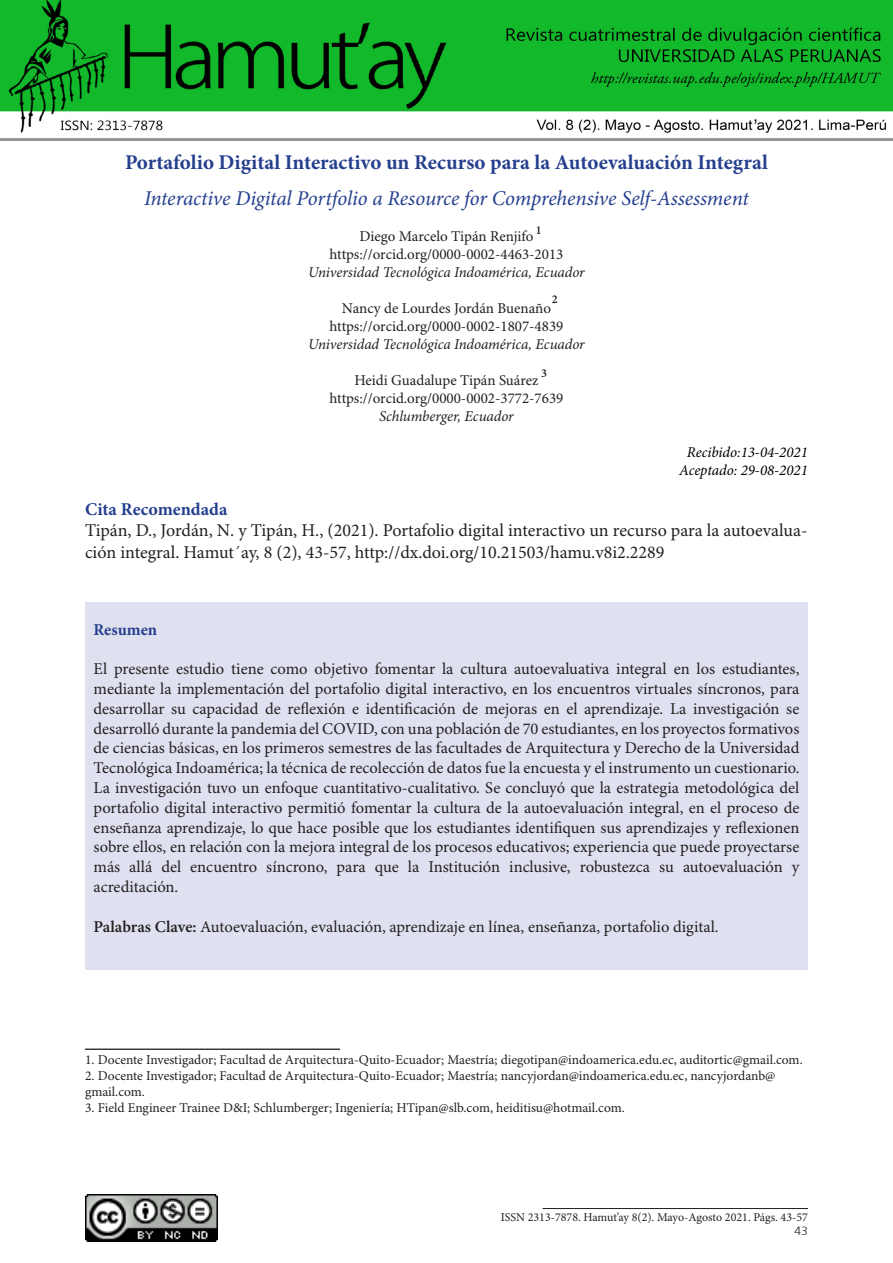
<style>
.page{position:relative;width:893px;height:1263px;background:#fff}
.page>*{position:absolute;margin:0;border:0;box-sizing:border-box;transform-origin:0 0}
.t1{font:italic 21px "Minion Pro";letter-spacing:-.01em;color:#253f8e}
.t2{font:700 21px "Minion Pro";color:#253f8e}
.t3{font:18px/21.6px "Minion Pro";color:#231f20}
.t4{font:700 18px "Minion Pro";color:#253f8e}
.t5{font:16.5px/19.8px "Minion Pro";color:#231f20}
.t6{font:700 16.5px "Minion Pro";color:#253f8e}
.t7{font:15px "Minion Pro";color:#231f20}
.t8{font:italic 15px "Minion Pro";letter-spacing:-.005em;color:#231f20}
.t9{font:italic 15px "Minion Pro";letter-spacing:-.005em;color:#000}
.t10{font:700 15px "Minion Pro";color:#231f20}
.t11{font:13.5px/16.2px "Minion Pro";color:#231f20}
.t12{font:12px "Minion Pro";letter-spacing:-.005em;color:#231f20}
.t13{font:600 12px "Minion Pro";color:#231f20}
.t14{font:300 12px "Frutiger";color:#231f20}
.s1{font-weight:600}
</style>
<div class="page">
<img style="left:85px;top:1195px;width:132px;height:46px">
<hr style="left:85px;top:1049px;width:255px;height:1px;background:#231f20">
<img style="left:0;top:0;width:893px;height:134px">
<div style="left:85px;top:602px;width:723px;height:367px;background:#e0e1f0"></div>
<hr style="left:543px;top:1208px;width:265px;height:1px;background:#231f20">
<p class="t2" style="left:125px;top:148px;width:644px">Portafolio Digital Interactivo un Recurso para la Autoevaluación Integral</p>
<p class="t1" style="left:144px;top:184px;width:606px">Interactive Digital Portfolio a Resource for Comprehensive Self-Assessment</p>
<p class="t7" style="left:359px;top:227px;width:176px">Diego Marcelo Tipán Renjifo</p>
<p class="t7" style="left:330px;top:245px;width:235px">https://orcid.org/0000-0002-4463-2013</p>
<p class="t8" style="left:308px;top:262px;width:278px">Universidad Tecnológica Indoamérica, Ecuador</p>
<p class="t7" style="left:342px;top:299px;width:211px">Nancy de Lourdes Jordán Buenaño</p>
<p class="t7" style="left:330px;top:317px;width:235px">https://orcid.org/0000-0002-1807-4839</p>
<p class="t8" style="left:308px;top:334px;width:278px">Universidad Tecnológica Indoamérica, Ecuador</p>
<p class="t7" style="left:354px;top:371px;width:186px">Heidi Guadalupe Tipán Suárez</p>
<p class="t7" style="left:330px;top:389px;width:235px">https://orcid.org/0000-0002-3772-7639</p>
<p class="t8" style="left:379px;top:406px;width:136px">Schlumberger, Ecuador</p>
<p class="t9" style="left:687px;top:442px;width:123px">Recibido:13-04-2021</p>
<p class="t9" style="left:679px;top:460px;width:130px">Aceptado: 29-08-2021</p>
<p class="t4" style="left:85px;top:496px;width:144px">Cita Recomendada</p>
<p class="t3" style="left:85px;top:520px;width:724px">Tipán, D., Jordán, N. y Tipán, H., (2021). Portafolio digital interactivo un recurso para la autoevalua&shy;ción integral. Hamut´ay, 8 (2), 43-57, http://dx.doi.org/10.21503/hamu.v8i2.2289</p>
<p class="t13" style="left:536px;top:222px;width:7px">1</p>
<p class="t13" style="left:552px;top:291px;width:7px">2</p>
<p class="t13" style="left:541px;top:364px;width:7px">3</p>
<p class="t6" style="left:94px;top:618px;width:65px">Resumen</p>
<p class="t5" style="left:94px;top:660px;width:707px">El presente estudio tiene como objetivo fomentar la cultura autoevaluativa integral en los estudiantes,</p>
<p class="t5" style="left:94px;top:679px;width:707px">mediante la implementación del portafolio digital interactivo, en los encuentros virtuales síncronos, para desarrollar su capacidad de reflexión e identificación de mejoras en el aprendizaje. La investigación se</p>
<p class="t5" style="left:94px;top:719px;width:707px;text-align:justify">desarrolló durante la pandemia del COVID, con una población de 70 estudiantes, en los proyectos formativos de ciencias básicas, en los primeros semestres de las facultades de Arquitectura y Derecho de la Universidad Tecnológica Indoamérica; la técnica de recolección de datos fue la encuesta y el instrumento un cuestionario.<br>La investigación tuvo un enfoque cuantitativo-cualitativo. Se concluyó que la estrategia metodológica del</p>
<p class="t5" style="left:94px;top:798px;width:707px">portafolio digital interactivo permitió fomentar la cultura de la autoevaluación integral, en el proceso de</p>
<p class="t5" style="left:94px;top:818px;width:707px">enseñanza aprendizaje, lo que hace posible que los estudiantes identifiquen sus aprendizajes y reflexionen sobre ellos, en relación con la mejora integral de los procesos educativos; experiencia que puede proyectarse</p>
<p class="t5" style="left:94px;top:858px;width:707px">más allá del encuentro síncrono, para que la Institución inclusive, robustezca su autoevaluación y</p>
<p class="t5" style="left:94px;top:877px;width:86px">acreditación.</p>
<p class="t5" style="left:94px;top:917px;width:627px"><span class="s1">Palabras Clave:</span> Autoevaluación, evaluación, aprendizaje en línea, enseñanza, portafolio digital.</p>
<p class="t10" style="left:85px;top:1032px;width:256px">__________________________________</p>
<p class="t11" style="left:85px;top:1052px;width:719px">1. Docente Investigador; Facultad de Arquitectura-Quito-Ecuador; Maestría; diegotipan@indoamerica.edu.ec, auditortic@gmail.com.</p>
<p class="t11" style="left:85px;top:1068px;width:692px">2. Docente Investigador; Facultad de Arquitectura-Quito-Ecuador; Maestría; nancyjordan@indoamerica.edu.ec, nancyjordanb@ gmail.com.</p>
<p class="t11" style="left:85px;top:1100px;width:541px">3. Field Engineer Trainee D&amp;I; Schlumberger; Ingeniería; HTipan@slb.com, heiditisu@hotmail.com.</p>
<p class="t12" style="left:501px;top:1210px;width:309px">ISSN 2313-7878. Hamut’ay 8(2). Mayo-Agosto 2021. Págs. 43-57</p>
<p class="t14" style="left:795px;top:1222px;width:15px">43</p>
</div>
